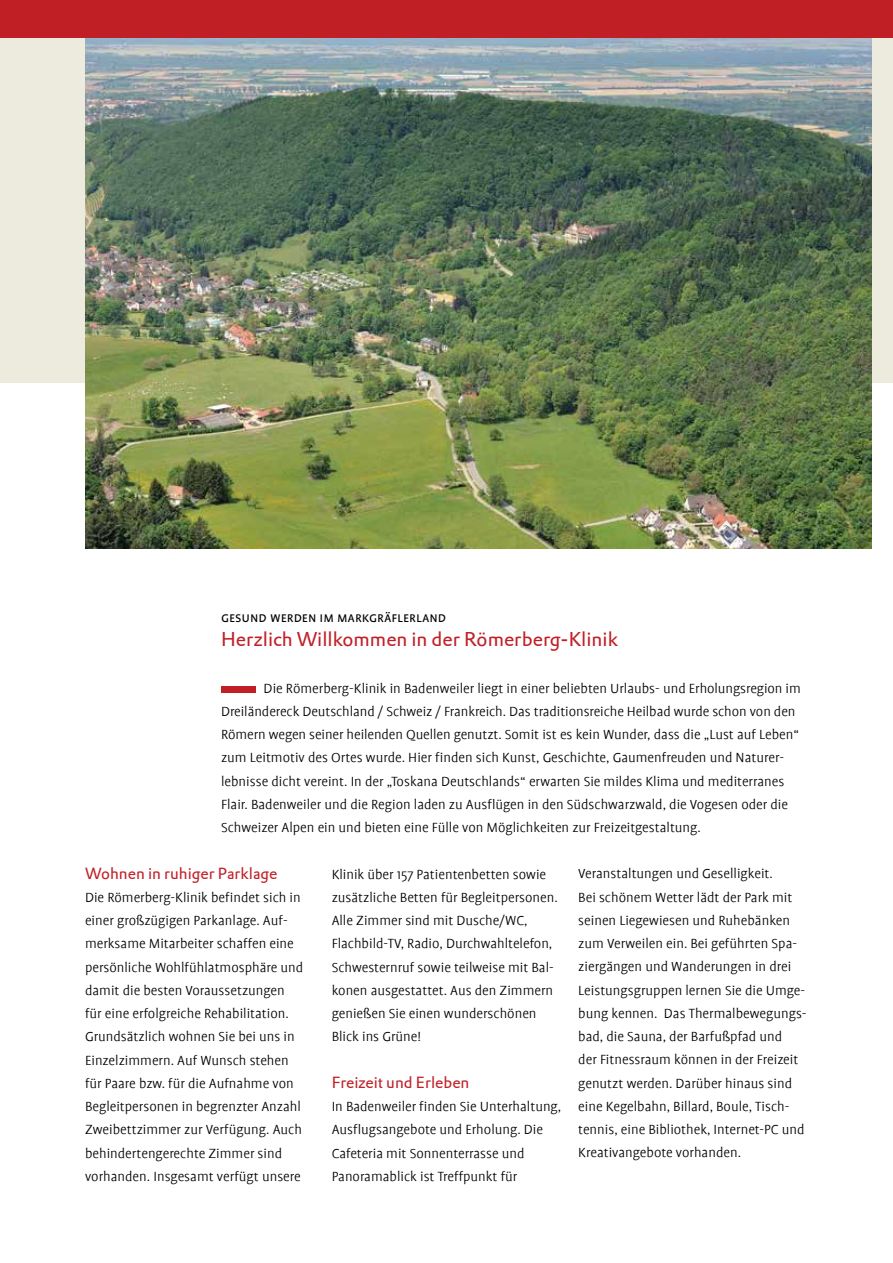
<style>
.page{position:relative;width:893px;height:1263px;background:#fff}
.page>*{position:absolute;margin:0;border:0;box-sizing:border-box;transform-origin:0 0}
.t1{font:19.5px "DTL Prokyon T";color:#c11f26}
.t2{font:15.75px "DTL Prokyon T";color:#c11f26}
.t3{font:300 15px/23.2px "Profile";color:#000}
.t4{font:15px "Profile SC";color:#000}
</style>
<div class="page">
<div style="left:0;top:17px;width:893px;height:366px;background:#edebdd"></div>
<div style="left:0;top:0;width:893px;height:38px;background:#c11f26"></div>
<img style="left:85px;top:38px;width:787px;height:511px">
<div style="left:221px;top:686px;width:34px;height:7px;background:#c11f26"></div>
<p class="t4" style="left:221px;top:610px;width:227px">gesund werden im markgräflerland</p>
<h1 class="t1" style="left:221px;top:626px;width:398px">Herzlich Willkommen in der Römerberg-Klinik</h1>
<p class="t3" style="left:221px;top:676px;width:581px;text-indent:43px">Die Römerberg-Klinik in Badenweiler liegt in einer beliebten Urlaubs- und Erholungsregion im Dreiländereck Deutschland / Schweiz / Frankreich. Das traditionsreiche Heilbad wurde schon von den Römern wegen seiner heilenden Quellen genutzt. Somit ist es kein Wunder, dass die „Lust auf Leben“ zum Leitmotiv des Ortes wurde. Hier finden sich Kunst, Geschichte, Gaumenfreuden und Naturer&shy;lebnisse dicht vereint. In der „Toskana Deutschlands“ erwarten Sie mildes Klima und mediterranes Flair. Badenweiler und die Region laden zu Ausflügen in den Südschwarzwald, die Vogesen oder die Schweizer Alpen ein und bieten eine Fülle von Möglichkeiten zur Freizeitgestaltung.</p>
<p class="t2" style="left:85px;top:862px;width:194px">Wohnen in ruhiger Parklage</p>
<p class="t3" style="left:85px;top:886px;width:220px">Die Römerberg-Klinik befindet sich in einer großzügigen Parkanlage. Auf&shy;merksame Mitarbeiter schaffen eine persönliche Wohlfühlatmosphäre und damit die besten Voraussetzungen für eine erfolgreiche Rehabilitation.<br>Grundsätzlich wohnen Sie bei uns in Einzelzimmern. Auf Wunsch stehen für Paare bzw. für die Aufnahme von Begleitpersonen in begrenzter Anzahl Zweibettzimmer zur Verfügung. Auch behindertengerechte Zimmer sind vorhanden. Insgesamt verfügt unsere</p>
<p class="t3" style="left:332px;top:862px;width:228px">Klinik über 157 Patientenbetten sowie zusätzliche Betten für Begleitpersonen.<br>Alle Zimmer sind mit Dusche/WC, Flachbild-TV, Radio, Durchwahltelefon, Schwesternruf sowie teilweise mit Bal&shy;konen ausgestattet. Aus den Zimmern genießen Sie einen wunderschönen Blick ins Grüne!</p>
<p class="t2" style="left:332px;top:1072px;width:139px">Freizeit und Erleben</p>
<p class="t3" style="left:332px;top:1095px;width:231px">In Badenweiler finden Sie Unterhaltung, Ausflugsangebote und Erholung. Die Cafeteria mit Sonnenterrasse und Panoramablick ist Treffpunkt für</p>
<p class="t3" style="left:578px;top:862px;width:230px">Veranstaltungen und Geselligkeit.<br>Bei schönem Wetter lädt der Park mit seinen Liegewiesen und Ruhebänken zum Verweilen ein. Bei geführten Spa&shy;ziergängen und Wanderungen in drei Leistungsgruppen lernen Sie die Umge&shy;bung kennen. Das Thermalbewegungs&shy;bad, die Sauna, der Barfußpfad und<br>der Fitnessraum können in der Freizeit genutzt werden. Darüber hinaus sind eine Kegelbahn, Billard, Boule, Tisch&shy;tennis, eine Bibliothek, Internet-PC und Kreativangebote vorhanden.</p>
</div>
